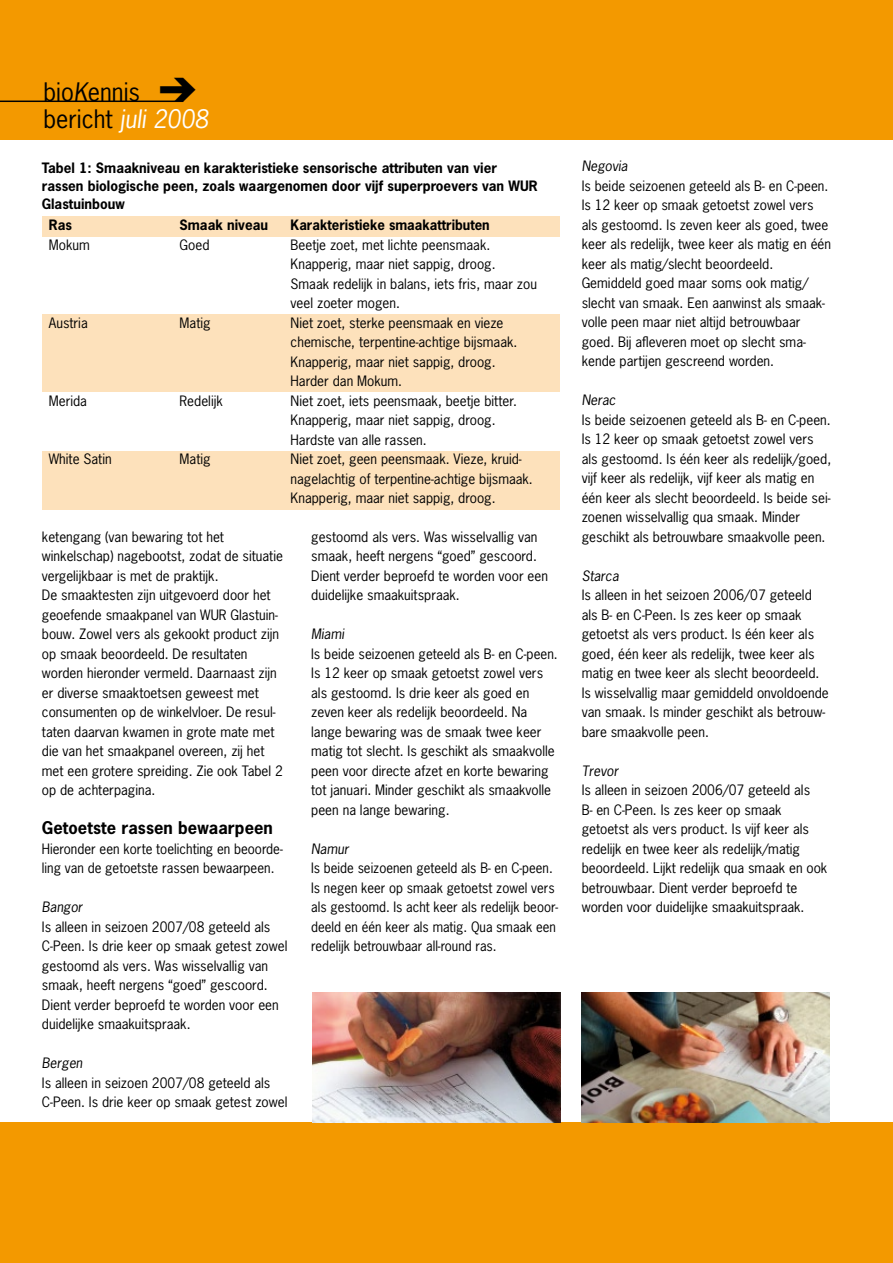
<style>
.page{position:relative;width:893px;height:1263px;background:#fff}
.page>*{position:absolute;margin:0;border:0;box-sizing:border-box;transform-origin:0 0}
.t1{font:48px "Bundesbahn Pi Three";color:#000}
.t2{font:24px/27px "News Gothic";color:#000}
.t3{font:700 16.5px "News Gothic";letter-spacing:.005em;color:#000}
.t4{font:13.5px/19.5px "News Gothic";color:#000}
.t5{font:700 13.5px/18px "News Gothic";color:#000}
.t6{font:italic 13.5px "News Gothic";color:#000}
.s1{font-style:italic}
.s2{font-style:italic;color:#fff}
</style>
<div class="page">
<div style="left:0;top:0;width:893px;height:140px;background:#f39900"></div>
<hr style="left:0;top:101px;width:183px;height:1px;background:#000">
<div style="left:0;top:1123px;width:893px;height:140px;background:#f39900"></div>
<div style="left:43px;top:451px;width:517px;height:59px;background:#fde1bb"></div>
<div style="left:43px;top:314px;width:517px;height:77px;background:#fde1bb"></div>
<div style="left:43px;top:217px;width:517px;height:20px;background:#fde1bb"></div>
<img style="left:312px;top:993px;width:249px;height:130px">
<img style="left:581px;top:993px;width:249px;height:130px">
<h1 class="t1" style="left:198px;top:111px;width:40px;rotate:-180deg">z</h1>
<h2 class="t2" style="left:43px;top:78px;width:166px">bio<span class="s1">K</span>ennis bericht <span class="s2">juli 2008</span></h2>
<p class="t5" style="left:42px;top:159px;width:497px">Tabel 1: Smaakniveau en karakteristieke sensorische attributen van vier rassen biologische peen, zoals waargenomen door vijf superproevers van WUR<br>Glastuinbouw</p>
<p class="t5" style="left:49px;top:216px;width:25px">Ras</p>
<p class="t5" style="left:180px;top:216px;width:90px">Smaak niveau</p>
<p class="t5" style="left:291px;top:216px;width:201px">Karakteristieke smaakattributen</p>
<p class="t4" style="left:49px;top:235px;width:42px">Mokum</p>
<p class="t4" style="left:180px;top:235px;width:31px">Goed</p>
<p class="t4" style="left:291px;top:235px;width:248px">Beetje zoet, met lichte peensmaak.<br>Knapperig, maar niet sappig, droog.<br>Smaak redelijk in balans, iets fris, maar zou veel zoeter mogen.</p>
<p class="t4" style="left:49px;top:313px;width:40px">Austria</p>
<p class="t4" style="left:180px;top:313px;width:33px">Matig</p>
<p class="t4" style="left:291px;top:313px;width:228px">Niet zoet, sterke peensmaak en vieze chemische, terpentine-achtige bijsmaak.<br>Knapperig, maar niet sappig, droog.<br>Harder dan Mokum.</p>
<p class="t4" style="left:49px;top:391px;width:40px">Merida</p>
<p class="t4" style="left:180px;top:391px;width:45px">Redelijk</p>
<p class="t4" style="left:291px;top:391px;width:228px">Niet zoet, iets peensmaak, beetje bitter.<br>Knapperig, maar niet sappig, droog.<br>Hardste van alle rassen.</p>
<p class="t4" style="left:49px;top:449px;width:64px">White Satin</p>
<p class="t4" style="left:180px;top:449px;width:33px">Matig</p>
<p class="t4" style="left:291px;top:449px;width:244px">Niet zoet, geen peensmaak. Vieze, kruid&shy;nagelachtig of terpentine-achtige bijsmaak.<br>Knapperig, maar niet sappig, droog.</p>
<p class="t4" style="left:42px;top:527px;width:243px">ketengang (van bewaring tot het winkelschap) nagebootst, zodat de situatie vergelijkbaar is met de praktijk.<br>De smaaktesten zijn uitgevoerd door het geoefende smaakpanel van WUR Glastuin&shy;bouw. Zowel vers als gekookt product zijn op smaak beoordeeld. De resultaten worden hieronder vermeld. Daarnaast zijn er diverse smaaktoetsen geweest met consumenten op de winkelvloer. De resul&shy;taten daarvan kwamen in grote mate met die van het smaakpanel overeen, zij het met een grotere spreiding. Zie ook Tabel 2 op de achterpagina.</p>
<p class="t3" style="left:42px;top:817px;width:233px">Getoetste rassen bewaarpeen</p>
<p class="t4" style="left:42px;top:839px;width:242px">Hieronder een korte toelichting en beoorde&shy;ling van de getoetste rassen bewaarpeen.</p>
<p class="t6" style="left:42px;top:898px;width:42px">Bangor</p>
<p class="t4" style="left:42px;top:917px;width:247px">Is alleen in seizoen 2007/08 geteeld als C-Peen. Is drie keer op smaak getest zowel gestoomd als vers. Was wisselvallig van smaak, heeft nergens “goed” gescoord.<br>Dient verder beproefd te worden voor een duidelijke smaakuitspraak.</p>
<p class="t6" style="left:42px;top:1054px;width:42px">Bergen</p>
<p class="t4" style="left:42px;top:1073px;width:247px">Is alleen in seizoen 2007/08 geteeld als<br>C-Peen. Is drie keer op smaak getest zowel</p>
<p class="t4" style="left:311px;top:527px;width:238px">gestoomd als vers. Was wisselvallig van smaak, heeft nergens “goed” gescoord.<br>Dient verder beproefd te worden voor een duidelijke smaakuitspraak.</p>
<p class="t6" style="left:311px;top:625px;width:34px">Miami</p>
<p class="t4" style="left:311px;top:644px;width:248px">Is beide seizoenen geteeld als B- en C-peen.<br>Is 12 keer op smaak getoetst zowel vers als gestoomd. Is drie keer als goed en zeven keer als redelijk beoordeeld. Na lange bewaring was de smaak twee keer matig tot slecht. Is geschikt als smaakvolle peen voor directe afzet en korte bewaring tot januari. Minder geschikt als smaakvolle peen na lange bewaring.</p>
<p class="t6" style="left:311px;top:840px;width:39px">Namur</p>
<p class="t4" style="left:311px;top:858px;width:249px">Is beide seizoenen geteeld als B- en C-peen.<br>Is negen keer op smaak getoetst zowel vers als gestoomd. Is acht keer als redelijk beoor&shy;deeld en één keer als matig. Qua smaak een redelijk betrouwbaar all-round ras.</p>
<p class="t6" style="left:582px;top:157px;width:47px">Negovia</p>
<p class="t4" style="left:582px;top:176px;width:251px">Is beide seizoenen geteeld als B- en C-peen.<br>Is 12 keer op smaak getoetst zowel vers als gestoomd. Is zeven keer als goed, twee keer als redelijk, twee keer als matig en één keer als matig/slecht beoordeeld.<br>Gemiddeld goed maar soms ook matig/ slecht van smaak. Een aanwinst als smaak&shy;volle peen maar niet altijd betrouwbaar goed. Bij afleveren moet op slecht sma&shy;kende partijen gescreend worden.</p>
<p class="t6" style="left:582px;top:391px;width:35px">Nerac</p>
<p class="t4" style="left:582px;top:410px;width:251px">Is beide seizoenen geteeld als B- en C-peen.<br>Is 12 keer op smaak getoetst zowel vers als gestoomd. Is één keer als redelijk/goed, vijf keer als redelijk, vijf keer als matig en één keer als slecht beoordeeld. Is beide sei&shy;zoenen wisselvallig qua smaak. Minder geschikt als betrouwbare smaakvolle peen.</p>
<p class="t6" style="left:582px;top:567px;width:39px">Starca</p>
<p class="t4" style="left:582px;top:585px;width:249px">Is alleen in het seizoen 2006/07 geteeld als B- en C-Peen. Is zes keer op smaak getoetst als vers product. Is één keer als goed, één keer als redelijk, twee keer als matig en twee keer als slecht beoordeeld.<br>Is wisselvallig maar gemiddeld onvoldoende van smaak. Is minder geschikt als betrouw&shy;bare smaakvolle peen.</p>
<p class="t6" style="left:582px;top:762px;width:38px">Trevor</p>
<p class="t4" style="left:582px;top:780px;width:247px">Is alleen in seizoen 2006/07 geteeld als<br>B- en C-Peen. Is zes keer op smaak getoetst als vers product. Is vijf keer als redelijk en twee keer als redelijk/matig beoordeeld. Lijkt redelijk qua smaak en ook betrouwbaar. Dient verder beproefd te worden voor duidelijke smaakuitspraak.</p>
</div>
